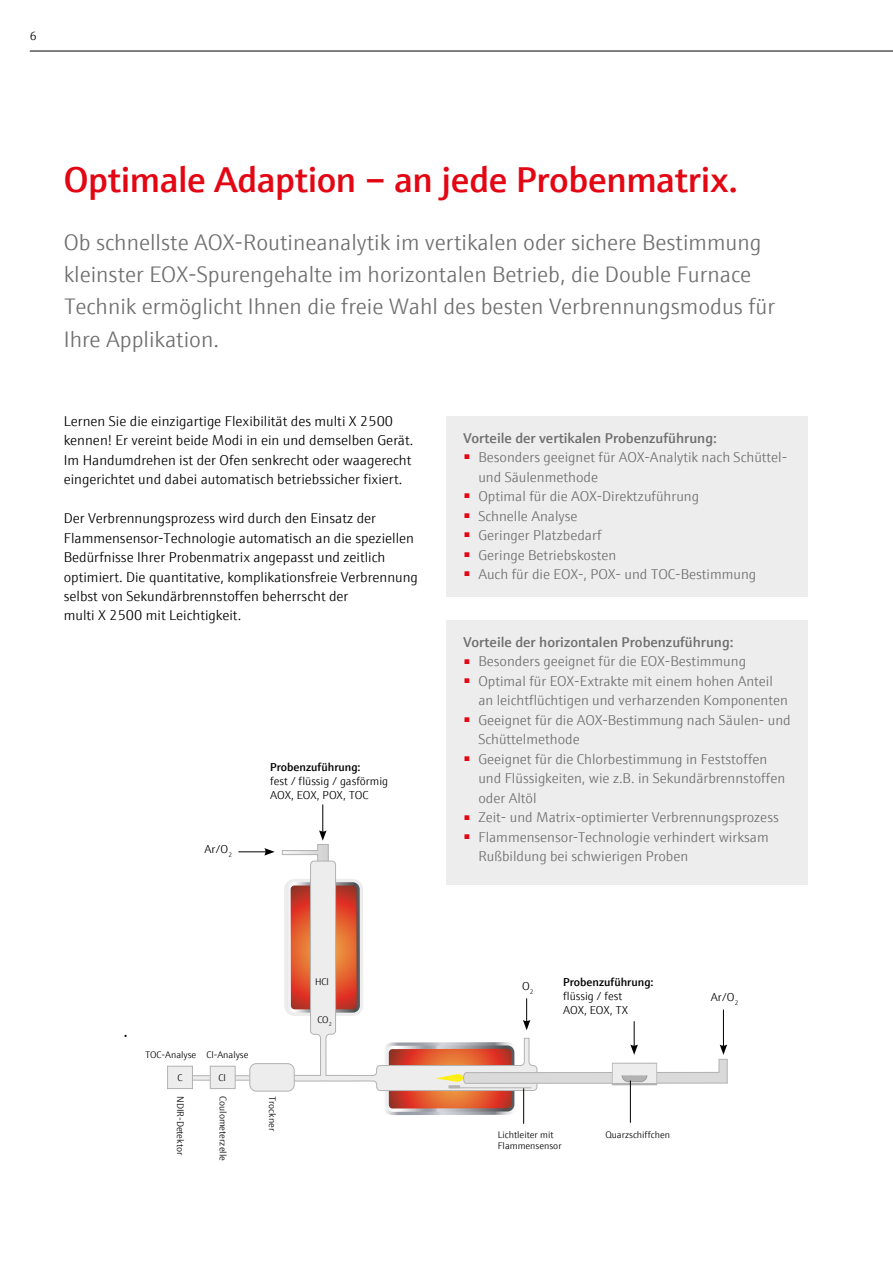
<style>
.page{position:relative;width:893px;height:1263px;background:#fff}
.page>*{position:absolute;margin:0;border:0;box-sizing:border-box;transform-origin:0 0}
.t1{font:600 36px "E+H Sans";letter-spacing:-.01em;color:#e30613}
.t2{font:300 22.5px/32.4px "E+H Sans";color:#706f6f}
.t3{font:300 14.25px/19.5px "E+H Sans";color:#706f6f}
.t4{font:300 14.25px/19.5px "E+H Sans";color:#000}
.t5{font:600 14.25px "E+H Sans";color:#706f6f}
.t6{font:300 12px "E+H Sans";color:#000}
.t7{font:300 11.55px/13.8px "E+H Sans";color:#000}
.t8{font:600 11.55px "E+H Sans";color:#000}
.t9{font:300 9.6px/11.6px "E+H Sans";color:#000}
.t10{font:8.7px "Arial";color:#000}
</style>
<div class="page">
<svg style="left:190px;top:884px;width:348px;height:207px"></svg>
<div style="left:250px;top:1063px;width:44px;height:28px;background:#ededed;border-radius:7px"></div>
<div style="left:249px;top:1063px;width:46px;height:28px;border:1px solid #b3b2b2;border-radius:7px"></div>
<div style="left:210px;top:1066px;width:25px;height:22px;background:#ededed"></div>
<div style="left:210px;top:1066px;width:25px;height:23px;border:1px solid #b3b2b2"></div>
<div style="left:168px;top:1066px;width:24px;height:22px;background:#ededed"></div>
<div style="left:167px;top:1066px;width:26px;height:23px;border:1px solid #b3b2b2"></div>
<svg style="left:238px;top:848px;width:37px;height:8px"></svg>
<svg style="left:282px;top:804px;width:81px;height:212px"></svg>
<hr style="left:523px;top:1088px;width:1px;height:36px;background:#000">
<svg style="left:382px;top:998px;width:346px;height:117px"></svg>
<hr style="left:630px;top:1080px;width:1px;height:43px;background:#000">
<hr style="left:30px;top:51px;width:863px;height:1px;background:#000">
<div style="left:446px;top:416px;width:362px;height:180px;background:#ededed"></div>
<div style="left:446px;top:620px;width:362px;height:264px;background:#ededed"></div>
<p class="t6" style="left:30px;top:27px;width:8px">6</p>
<h1 class="t1" style="left:64px;top:152px;width:676px">Optimale Adaption – an jede Probenmatrix.</h1>
<p class="t2" style="left:64px;top:224px;width:713px">Ob schnellste AOX-Routineanalytik im vertikalen oder sichere Bestimmung kleinster EOX-Spurengehalte im horizontalen Betrieb, die Double Furnace Technik ermöglicht Ihnen die freie Wahl des besten Verbrennungsmodus für Ihre Applikation.</p>
<p class="t4" style="left:64px;top:410px;width:351px">Lernen Sie die einzigartige Flexibilität des multi X 2500 kennen! Er vereint beide Modi in ein und demselben Gerät.<br>Im Handumdrehen ist der Ofen senkrecht oder waagerecht eingerichtet und dabei automatisch betriebssicher fixiert.</p>
<p class="t4" style="left:64px;top:507px;width:356px">Der Verbrennungsprozess wird durch den Einsatz der Flammensensor-Technologie automatisch an die speziellen Bedürfnisse Ihrer Probenmatrix angepasst und zeitlich optimiert. Die quantitative, komplikationsfreie Verbrennung selbst von Sekundärbrennstoffen beherrscht der<br>multi X 2500 mit Leichtigkeit.</p>
<p class="t7" style="left:204px;top:842px;width:29px">Ar/O<sub>2</sub></p>
<p class="t8" style="left:270px;top:758px;width:92px">Probenzuführung:</p>
<p class="t7" style="left:270px;top:773px;width:119px">fest / flüssig / gasförmig<br>AOX, EOX, POX, TOC</p>
<p class="t10" style="left:124px;top:1030px;width:5px">•</p>
<p class="t9" style="left:145px;top:1048px;width:105px">TOC-Analyse Cl-Analyse</p>
<p class="t9" style="left:178px;top:1071px;width:6px">C</p>
<p class="t9" style="left:218px;top:1071px;width:9px">Cl</p>
<p class="t9" style="left:187px;top:1096px;width:60px;rotate:90deg">NDIR-Detektor</p>
<p class="t9" style="left:229px;top:1096px;width:66px;rotate:90deg">Coulometerzelle</p>
<p class="t9" style="left:279px;top:1096px;width:36px;rotate:90deg">Trockner</p>
<p class="t9" style="left:315px;top:975px;width:15px">HCl</p>
<p class="t9" style="left:317px;top:1013px;width:16px">CO<sub>2</sub></p>
<p class="t5" style="left:463px;top:427px;width:255px">Vorteile der vertikalen Probenzuführung:</p>
<p class="t3" style="left:478px;top:446px;width:310px;text-indent:-15px"><sup>■</sup> Besonders geeignet für AOX-Analytik nach Schüttel&shy;und Säulenmethode</p>
<p class="t3" style="left:463px;top:485px;width:237px"><sup>■</sup> Optimal für die AOX-Direktzuführung</p>
<p class="t3" style="left:463px;top:505px;width:116px"><sup>■</sup> Schnelle Analyse</p>
<p class="t3" style="left:463px;top:524px;width:140px"><sup>■</sup> Geringer Platzbedarf</p>
<p class="t3" style="left:463px;top:544px;width:154px"><sup>■</sup> Geringe Betriebskosten</p>
<p class="t3" style="left:463px;top:563px;width:294px"><sup>■</sup> Auch für die EOX-, POX- und TOC-Bestimmung</p>
<p class="t5" style="left:463px;top:631px;width:272px">Vorteile der horizontalen Probenzuführung:</p>
<p class="t3" style="left:463px;top:650px;width:284px"><sup>■</sup> Besonders geeignet für die EOX-Bestimmung</p>
<p class="t3" style="left:478px;top:670px;width:311px;text-indent:-15px"><sup>■</sup> Optimal für EOX-Extrakte mit einem hohen Anteil an leichtflüchtigen und verharzenden Komponenten</p>
<p class="t3" style="left:478px;top:709px;width:314px;text-indent:-15px"><sup>■</sup> Geeignet für die AOX-Bestimmung nach Säulen- und<br>Schüttelmethode</p>
<p class="t3" style="left:478px;top:748px;width:308px;text-indent:-15px"><sup>■</sup> Geeignet für die Chlorbestimmung in Feststoffen und Flüssigkeiten, wie z.B. in Sekundärbrennstoffen oder Altöl</p>
<p class="t3" style="left:463px;top:806px;width:317px"><sup>■</sup> Zeit- und Matrix-optimierter Verbrennungsprozess</p>
<p class="t3" style="left:478px;top:826px;width:292px;text-indent:-15px"><sup>■</sup> Flammensensor-Technologie verhindert wirksam<br>Rußbildung bei schwierigen Proben</p>
<p class="t7" style="left:522px;top:979px;width:13px">O<sub>2</sub></p>
<p class="t8" style="left:563px;top:973px;width:92px">Probenzuführung:</p>
<p class="t7" style="left:563px;top:988px;width:67px">flüssig / fest<br>AOX, EOX, TX</p>
<p class="t7" style="left:711px;top:989px;width:29px">Ar/O<sub>2</sub></p>
<p class="t9" style="left:498px;top:1128px;width:65px">Lichtleiter mit<br>Flammensensor</p>
<p class="t9" style="left:605px;top:1128px;width:66px">Quarzschiffchen</p>
</div>
